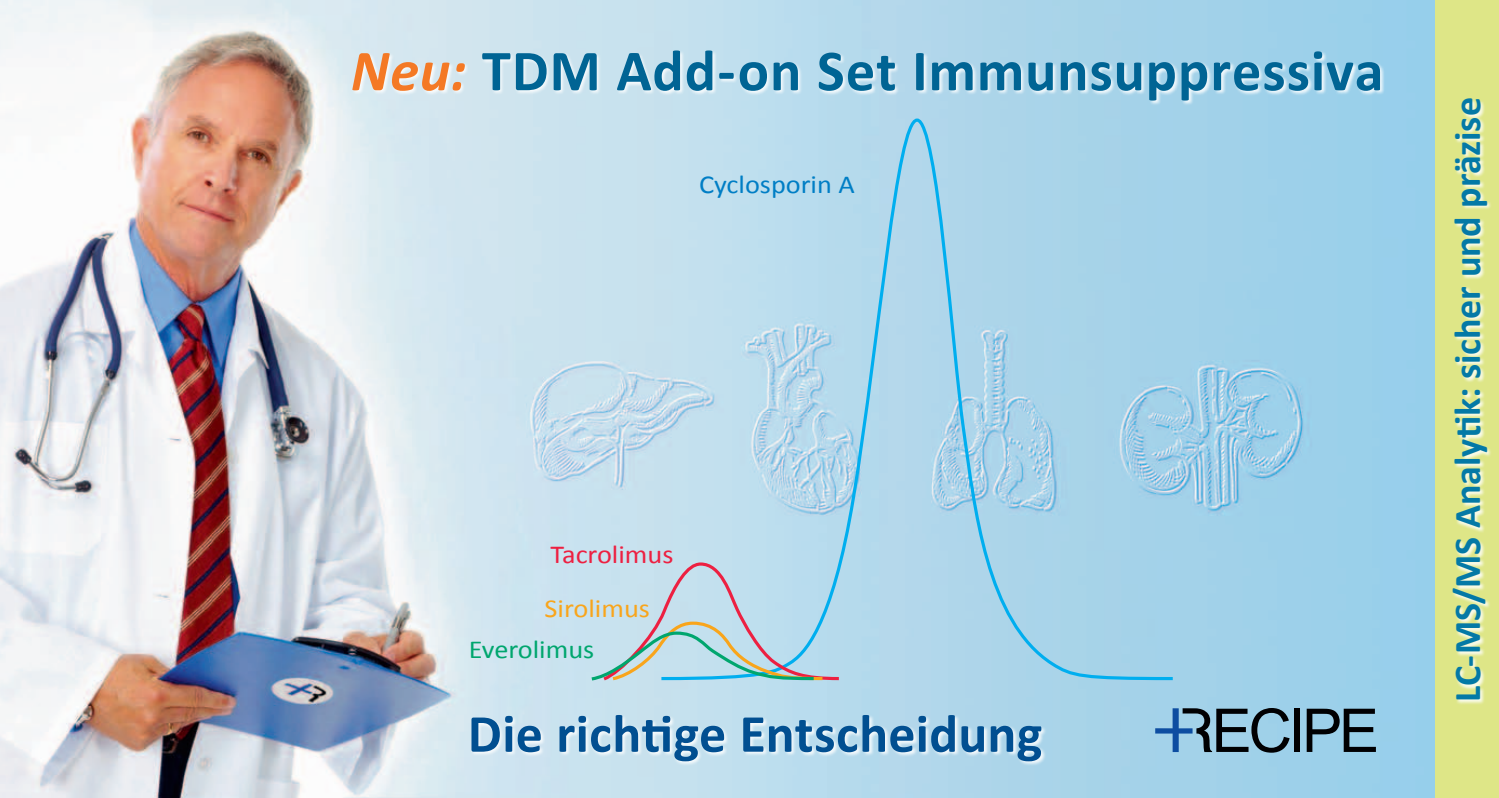
<style>
.page{position:relative;width:1499px;height:798px;background:#fff}
.page>*{position:absolute;margin:0;border:0;box-sizing:border-box;transform-origin:0 0}
.t1{font:700 58.5px "Calibri";letter-spacing:.015em;color:#006494}
.t2{font:700 54px "Calibri";letter-spacing:.005em;color:#014f91}
.t3{font:700 38.02px "Calibri";letter-spacing:-.005em;color:#0479a6}
.t4{font:25.88px "Calibri";color:#007ec5;scale:1.09 1}
.t5{font:25.88px "Calibri";color:#00a66e;scale:1.09 1}
.t6{font:25.88px "Calibri";color:#ed2041;scale:1.09 1}
.t7{font:25.88px "Calibri";color:#f9a51b;scale:1.09 1}
.s1{font-style:italic;color:#f47925}
</style>
<div class="page">
<img style="left:0;top:0;width:1435px;height:797px">
<div style="left:1294px;top:708px;width:6px;height:43px;background:#000002"></div>
<svg style="left:1155px;top:707px;width:134px;height:45px;background:#6c91a8"></svg>
<svg style="left:1307px;top:708px;width:69px;height:43px;background:#5e7e8f"></svg>
<div style="left:471px;top:714px;width:575px;height:51px;background:#fff;opacity:.85"></div>
<div style="left:1435px;top:0;width:64px;height:797px;background:#dee687"></div>
<div style="left:352px;top:50px;width:1033px;height:55px;background:#fff;opacity:.85"></div>
<svg style="left:658px;top:117px;width:518px;height:564px;background:#aed6ea"></svg>
<svg style="left:588px;top:560px;width:254px;height:122px;background:#bad5e0"></svg>
<div style="left:1452px;top:99px;width:40px;height:605px;background:#fff;opacity:.85"></div>
<p class="t1" style="left:351px;top:33px;width:1034px"><span class="s1">Neu:</span> TDM Add-on Set Immunsuppressiva</p>
<p class="t4" style="left:699px;top:167px;width:144px">Cyclosporin A</p>
<p class="t6" style="left:550px;top:538px;width:114px">Tacrolimus</p>
<p class="t7" style="left:545px;top:591px;width:98px">Sirolimus</p>
<p class="t5" style="left:469px;top:633px;width:117px">Everolimus</p>
<p class="t2" style="left:468px;top:699px;width:576px">Die richtige Entscheidung</p>
<p class="t3" style="left:1443px;top:702px;width:606px;rotate:-90deg">LC-MS/MS Analytik: sicher und präzise</p>
</div>
